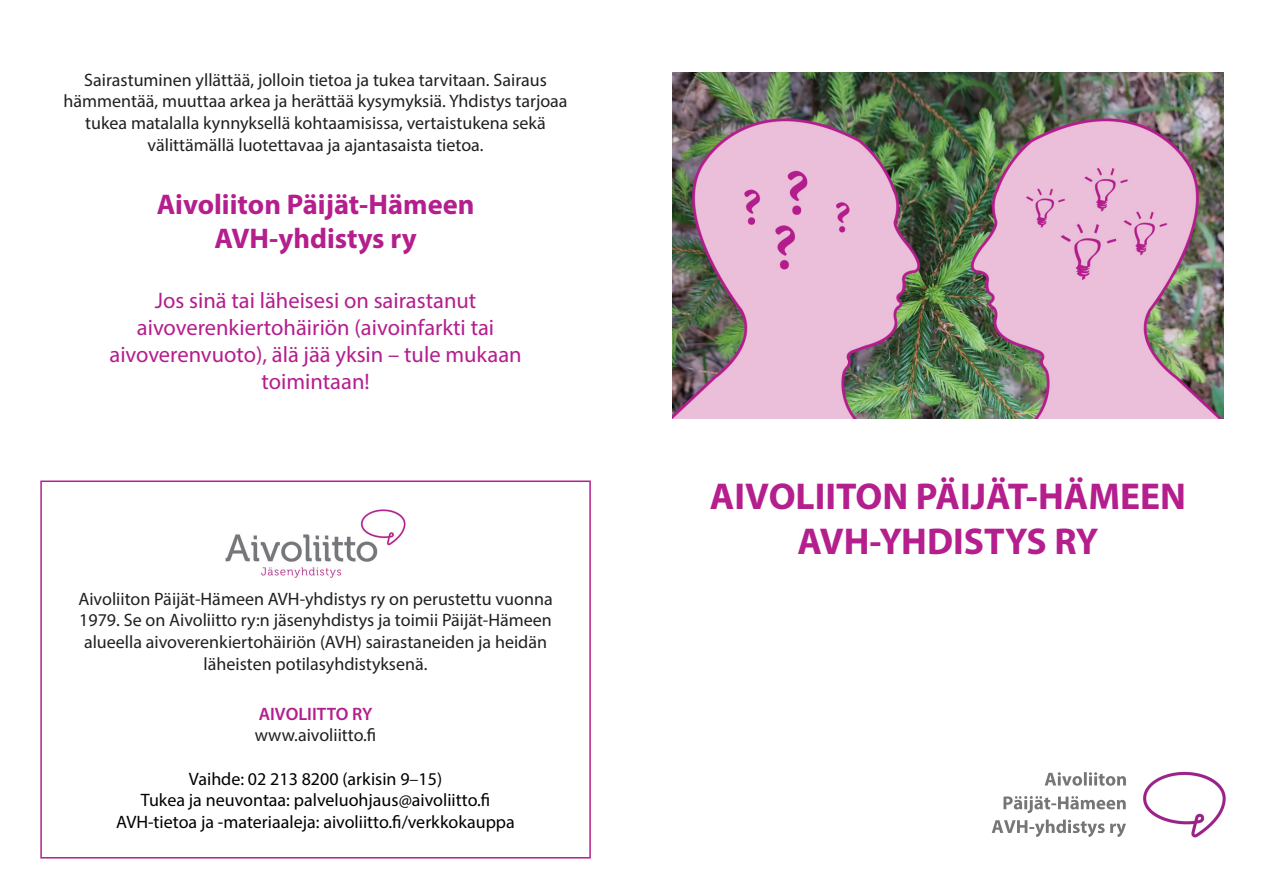
<style>
.page{position:relative;width:1263px;height:893px;background:#fff}
.page>*{position:absolute;margin:0;border:0;box-sizing:border-box;transform-origin:0 0}
.t1{font:700 37.5px/45px "Myriad Pro";color:#b41e8d;text-align:center}
.t2{font:700 28.5px "Myriad Pro";color:#b41e8d}
.t3{font:22.5px/27px "Myriad Pro";color:#b41e8d;text-align:center}
.t4{font:18px/21.6px "Myriad Pro";color:#231f20;text-align:center}
.t5{font:18px "Myriad Pro";color:#000}
.t6{font:600 18px "Myriad Pro";color:#b41e8d}
.s1{color:#231f20}
</style>
<div class="page">
<img style="left:225px;top:509px;width:181px;height:69px">
<img style="left:672px;top:72px;width:552px;height:346px">
<img style="left:991px;top:771px;width:235px;height:67px">
<div style="left:40px;top:480px;width:551px;height:378px;border:2px solid #b41e8d"></div>
<p class="t4" style="left:84px;top:69px;width:464px">Sairastuminen yllättää, jolloin tietoa ja tukea tarvitaan. Sairaus</p>
<p class="t4" style="left:64px;top:90px;width:506px">hämmentää, muuttaa arkea ja herättää kysymyksiä. Yhdistys tarjoaa tukea matalalla kynnyksellä kohtaamisissa, vertaistukena sekä</p>
<p class="t4" style="left:147px;top:133px;width:338px">välittämällä luotettavaa ja ajantasaista tietoa.</p>
<h2 class="t2" style="left:157px;top:186px;width:319px">Aivoliiton Päijät-Hämeen</h2>
<h2 class="t2" style="left:214px;top:220px;width:204px">AVH-yhdistys ry</h2>
<h3 class="t3" style="left:155px;top:287px;width:323px">Jos sinä tai läheisesi on sairastanut</h3>
<h3 class="t3" style="left:109px;top:314px;width:414px">aivoverenkiertohäiriön (aivoinfarkti tai aivoverenvuoto), älä jää yksin – tule mukaan toimintaan!</h3>
<p class="t4" style="left:78px;top:588px;width:476px">Aivoliiton Päijät-Hämeen AVH-yhdistys ry on perustettu vuonna</p>
<p class="t4" style="left:79px;top:609px;width:474px">1979. Se on Aivoliitto ry:n jäsenyhdistys ja toimii Päijät-Hämeen</p>
<p class="t4" style="left:84px;top:631px;width:464px">alueella aivoverenkiertohäiriön (AVH) sairastaneiden ja heidän</p>
<p class="t4" style="left:204px;top:652px;width:225px">läheisten potilasyhdistyksenä.</p>
<p class="t6" style="left:259px;top:702px;width:115px">AIVOLIITTO RY</p>
<p class="t4" style="left:255px;top:724px;width:123px">www.aivoliitto.fi</p>
<p class="t5" style="left:189px;top:767px;width:255px">Vaihde: 02 213 8200 (arkisin 9<span class="s1">–</span>15)</p>
<p class="t5" style="left:141px;top:789px;width:351px">Tukea ja neuvontaa: palveluohjaus@aivoliitto.fi</p>
<p class="t5" style="left:116px;top:811px;width:400px">AVH-tietoa ja -materiaaleja: aivoliitto.fi/verkkokauppa</p>
<h1 class="t1" style="left:710px;top:472px;width:478px">AIVOLIITON PÄIJÄT-HÄMEEN<br>AVH-YHDISTYS RY</h1>
</div>
